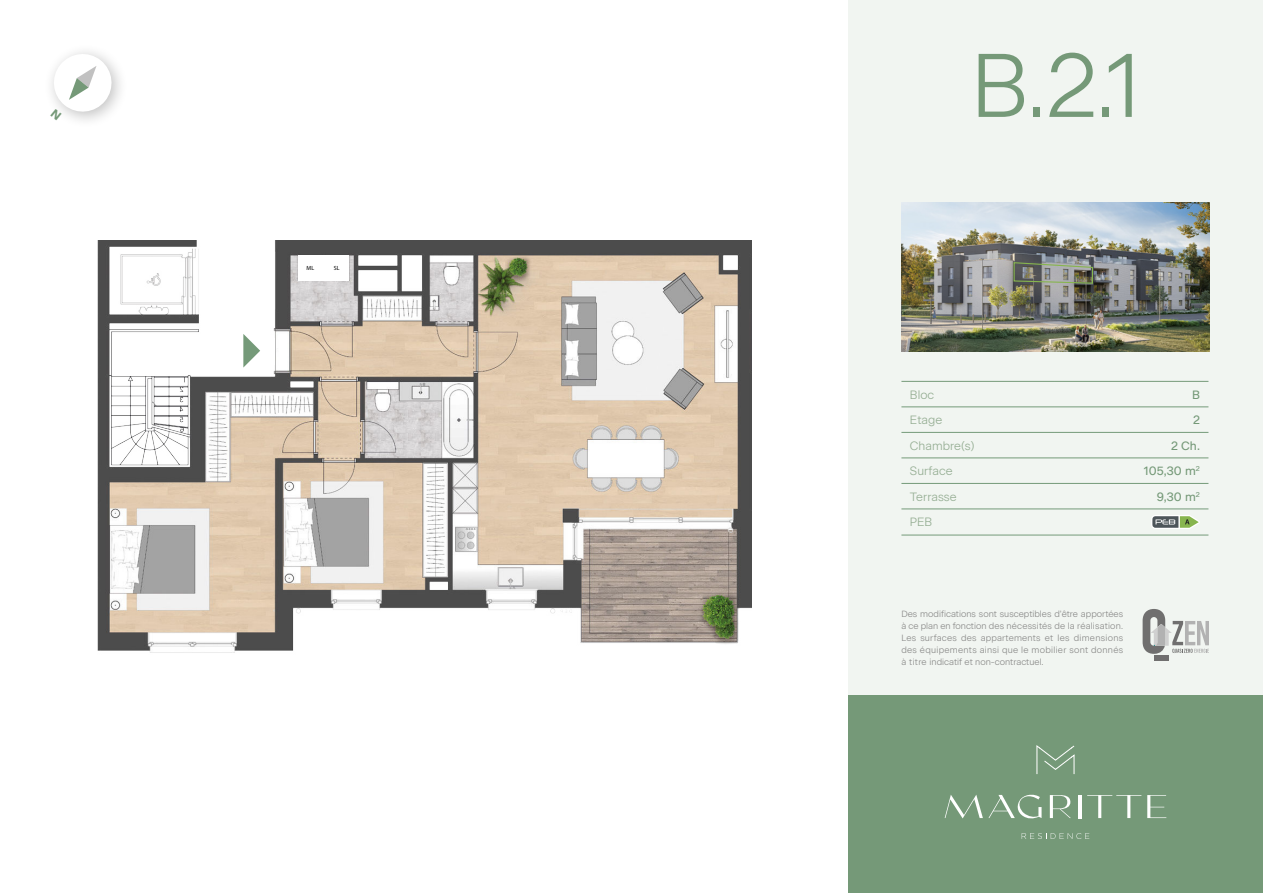
<style>
.page{position:relative;width:1263px;height:893px;background:#fff}
.page>*{position:absolute;margin:0;border:0;box-sizing:border-box;transform-origin:0 0}
.t1{font:300 90px "Beausite Classic";color:#759978}
.t2{font:300 12px "Beausite Classic";letter-spacing:.005em;color:#93ac91}
.t3{font:12px "Beausite Classic";letter-spacing:.005em;color:#759978}
.t4{font:300 9px/12px "Beausite Classic";color:#878786;text-align:justify}
.t5{font:6px "Myriad Pro";color:#000}
</style>
<div class="page">
<div style="left:848px;top:0;width:415px;height:893px;background:#f1f5f1"></div>
<img style="left:901px;top:203px;width:308px;height:148px">
<svg style="left:1142px;top:609px;width:67px;height:45px"></svg>
<div style="left:1154px;top:656px;width:15px;height:5px;background:#706f6f"></div>
<div style="left:848px;top:695px;width:415px;height:198px;background:#759978"></div>
<svg style="left:1022px;top:833px;width:67px;height:6px"></svg>
<svg style="left:945px;top:794px;width:96px;height:25px"></svg>
<svg style="left:1050px;top:795px;width:21px;height:23px"></svg>
<hr style="left:1078px;top:795px;width:3px;height:23px;background:#fff">
<svg style="left:1087px;top:795px;width:54px;height:23px"></svg>
<svg style="left:1147px;top:795px;width:19px;height:23px"></svg>
<svg style="left:1036px;top:745px;width:39px;height:29px"></svg>
<hr style="left:901px;top:381px;width:154px;height:1px;background:#759a79">
<hr style="left:1055px;top:381px;width:153px;height:1px;background:#759a79">
<hr style="left:901px;top:407px;width:154px;height:1px;background:#759a79">
<hr style="left:1055px;top:407px;width:153px;height:1px;background:#759a79">
<hr style="left:901px;top:432px;width:154px;height:1px;background:#759a79">
<hr style="left:1055px;top:432px;width:153px;height:1px;background:#759a79">
<hr style="left:901px;top:458px;width:154px;height:1px;background:#759a79">
<hr style="left:1055px;top:458px;width:153px;height:1px;background:#759a79">
<hr style="left:901px;top:483px;width:154px;height:1px;background:#759a79">
<hr style="left:1055px;top:483px;width:153px;height:1px;background:#759a79">
<hr style="left:901px;top:509px;width:154px;height:1px;background:#759a79">
<hr style="left:1055px;top:509px;width:153px;height:1px;background:#759a79">
<hr style="left:901px;top:535px;width:154px;height:1px;background:#759a79">
<hr style="left:1055px;top:535px;width:153px;height:1px;background:#759a79">
<svg style="left:1151px;top:515px;width:49px;height:14px"></svg>
<img style="left:97px;top:240px;width:655px;height:413px">
<div style="left:324px;top:255px;width:25px;height:25px;background:#fff"></div>
<div style="left:298px;top:255px;width:26px;height:25px;background:#fff"></div>
<div style="left:238px;top:338px;width:37px;height:26px;background:#fff"></div>
<svg style="left:243px;top:334px;width:17px;height:34px"></svg>
<svg style="left:1013px;top:262px;width:80px;height:22px"></svg>
<svg style="left:51px;top:51px;width:64px;height:69px"></svg>
<p class="t5" style="left:307px;top:264px;width:9px">ML</p>
<p class="t5" style="left:334px;top:264px;width:7px">SL</p>
<h1 class="t1" style="left:971px;top:18px;width:171px">B.2.1</h1>
<h2 class="t2" style="left:910px;top:385px;width:26px">Bloc</h2>
<h2 class="t3" style="left:1192px;top:390px;width:9px">B</h2>
<h2 class="t2" style="left:910px;top:411px;width:34px">Etage</h2>
<h2 class="t3" style="left:1193px;top:416px;width:8px">2</h2>
<h2 class="t2" style="left:910px;top:437px;width:66px">Chambre(s)</h2>
<h2 class="t3" style="left:1171px;top:441px;width:30px">2 Ch.</h2>
<h2 class="t2" style="left:910px;top:462px;width:44px">Surface</h2>
<h2 class="t3" style="left:1144px;top:467px;width:58px">105,30 m<sup>2</sup></h2>
<h2 class="t2" style="left:910px;top:488px;width:48px">Terrasse</h2>
<h2 class="t3" style="left:1157px;top:492px;width:45px">9,30 m<sup>2</sup></h2>
<h2 class="t2" style="left:910px;top:515px;width:24px">PEB</h2>
<p class="t4" style="left:901px;top:607px;width:223px">Des modifications sont susceptibles d’être apportées à ce plan en fonction des nécessités de la réalisation.<br>Les surfaces des appartements et les dimensions des équipements ainsi que le mobilier sont donnés à titre indicatif et non-contractuel.</p>
</div>
